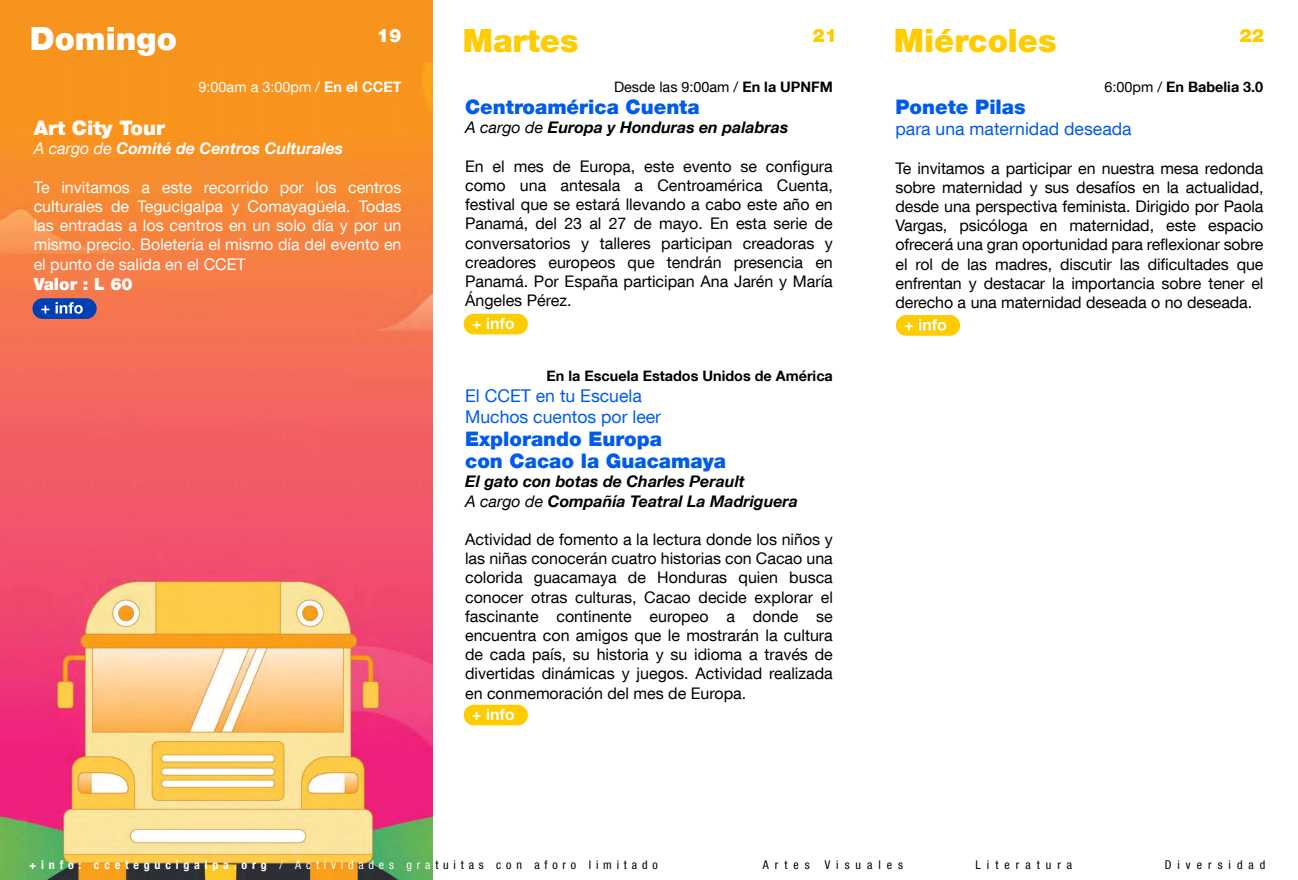
<style>
.page{position:relative;width:1298px;height:880px;background:#fff}
.page>*{position:absolute;margin:0;border:0;box-sizing:border-box;transform-origin:0 0}
.t1{font:900 32px "Helvetica Neue LT Com";color:#fc0}
.t2{font:900 32px "Helvetica Neue LT Com";color:#fff}
.t3{font:900 20px/22.4px "Helvetica Neue LT Com";color:#005bed}
.t4{font:900 20px "Helvetica Neue LT Com";color:#fff}
.t5{font:900 18.4px "Helvetica Neue LT Com";color:#fc0}
.t6{font:900 18.4px "Helvetica Neue LT Com";color:#fff}
.t7{font:17.6px/21.1px "Helvetica Neue LT Com";color:#005bed}
.t8{font:900 16.8px "Helvetica Neue LT Com";color:#fff}
.t9{font:16px/19.2px "Helvetica Neue LT Com";color:#000;text-align:justify}
.t10{font:16px/19.2px "Helvetica Neue LT Com";color:#fff;text-align:justify}
.t11{font:italic 700 16px/19.2px "Helvetica Neue LT Com";color:#000}
.t12{font:italic 700 16px "Helvetica Neue LT Com";color:#fff}
.t13{font:700 14.4px "Helvetica Neue LT Com";color:#000}
.t14{font:14.4px "Helvetica Neue LT Com";color:#000}
.t15{font:14.4px "Helvetica Neue LT Com";color:#fff}
.t16{font:700 condensed 12px "Helvetica Neue LT Com";letter-spacing:.4em;color:#fff}
.t17{font:condensed 12px "Helvetica Neue LT Com";letter-spacing:.5em;color:#000}
.s1{font-weight:700}
.s2{font-weight:400}
.s3{font-weight:400;color:#000}
</style>
<div class="page">
<div style="left:0;top:0;width:432px;height:880px;background:#f7941d"></div>
<img style="left:0;top:63px;width:432px;height:817px">
<div style="left:32px;top:298px;width:65px;height:21px;background:#0040b5;border-radius:10px"></div>
<svg style="left:41px;top:305px;width:8px;height:8px"></svg>
<svg style="left:56px;top:302px;width:27px;height:12px"></svg>
<div style="left:463px;top:314px;width:65px;height:20px;background:#fc0;border-radius:10px"></div>
<svg style="left:472px;top:321px;width:8px;height:8px"></svg>
<svg style="left:486px;top:317px;width:28px;height:12px"></svg>
<div style="left:895px;top:315px;width:64px;height:21px;background:#fc0;border-radius:10px"></div>
<svg style="left:904px;top:322px;width:8px;height:8px"></svg>
<svg style="left:919px;top:319px;width:27px;height:11px"></svg>
<div style="left:463px;top:704px;width:65px;height:21px;background:#fc0;border-radius:10px"></div>
<svg style="left:472px;top:712px;width:8px;height:8px"></svg>
<svg style="left:486px;top:708px;width:28px;height:12px"></svg>
<h1 class="t2" style="left:30px;top:20px;width:149px">Domingo</h1>
<h1 class="t1" style="left:462px;top:22px;width:117px">Martes</h1>
<h1 class="t1" style="left:893px;top:22px;width:164px">Miércoles</h1>
<p class="t6" style="left:377px;top:24px;width:26px">19</p>
<p class="t5" style="left:812px;top:24px;width:26px">21</p>
<p class="t5" style="left:1239px;top:24px;width:26px">22</p>
<p class="t15" style="left:198px;top:78px;width:204px">9:00am a 3:00pm / <span class="s1">En el CCET</span></p>
<p class="t4" style="left:34px;top:116px;width:133px">Art City Tour</p>
<p class="t12" style="left:34px;top:139px;width:311px"><span class="s2">A cargo de</span> Comité de Centros Culturales</p>
<p class="t10" style="left:34px;top:177px;width:369px">Te invitamos a este recorrido por los centros culturales de Tegucigalpa y Comayagüela. Todas las entradas a los centros en un solo día y por un mismo precio. Boletería el mismo día del evento en el punto de salida en el CCET</p>
<p class="t8" style="left:34px;top:273px;width:101px">Valor : L 60</p>
<p class="t14" style="left:614px;top:78px;width:220px">Desde las 9:00am / <span class="s1">En la UPNFM</span></p>
<p class="t3" style="left:465px;top:96px;width:236px">Centroamérica Cuenta</p>
<p class="t11" style="left:465px;top:117px;width:325px"><span class="s2">A cargo de</span> Europa y Honduras en palabras</p>
<p class="t9" style="left:465px;top:156px;width:369px">En el mes de Europa, este evento se configura como una antesala a Centroamérica Cuenta, festival que se estará llevando a cabo este año en Panamá, del 23 al 27 de mayo. En esta serie de conversatorios y talleres participan creadoras y creadores europeos que tendrán presencia en Panamá. Por España participan Ana Jarén y María Ángeles Pérez.</p>
<p class="t13" style="left:546px;top:367px;width:288px">En la Escuela Estados Unidos de América</p>
<p class="t7" style="left:465px;top:385px;width:197px">El CCET en tu Escuela<br>Muchos cuentos por leer</p>
<p class="t3" style="left:465px;top:427px;width:262px">Explorando Europa<br>con Cacao la Guacamaya</p>
<p class="t11" style="left:465px;top:471px;width:334px">El gato con botas de Charles Perault<br><span class="s2">A cargo de</span> Compañía Teatral La Madriguera</p>
<p class="t9" style="left:465px;top:529px;width:369px">Actividad de fomento a la lectura donde los niños y las niñas conocerán cuatro historias con Cacao una colorida guacamaya de Honduras quien busca conocer otras culturas, Cacao decide explorar el fascinante continente europeo a donde se encuentra con amigos que le mostrarán la cultura de cada país, su historia y su idioma a través de divertidas dinámicas y juegos. Actividad realizada en conmemoración del mes de Europa.</p>
<p class="t13" style="left:1104px;top:77px;width:160px"><span class="s2">6:00pm /</span> En Babelia 3.0</p>
<p class="t3" style="left:895px;top:96px;width:132px">Ponete Pilas</p>
<p class="t7" style="left:895px;top:118px;width:238px">para una maternidad deseada</p>
<p class="t9" style="left:895px;top:158px;width:369px">Te invitamos a participar en nuestra mesa redonda sobre maternidad y sus desafíos en la actualidad, desde una perspectiva feminista. Dirigido por Paola Vargas, psicóloga en maternidad, este espacio ofrecerá una gran oportunidad para reflexionar sobre el rol de las madres, discutir las dificultades que enfrentan y destacar la importancia sobre tener el derecho a una maternidad deseada o no deseada.</p>
<p class="t16" style="left:29px;top:857px;width:630px">+info: ccetegucigalpa.org <span class="s2">/ Actividades gra</span><span class="s3">tuitas con aforo limitado</span></p>
<p class="t17" style="left:762px;top:857px;width:142px">Artes Visuales</p>
<p class="t17" style="left:975px;top:857px;width:98px">Literatura</p>
<p class="t17" style="left:1164px;top:857px;width:102px">Diversidad</p>
</div>
